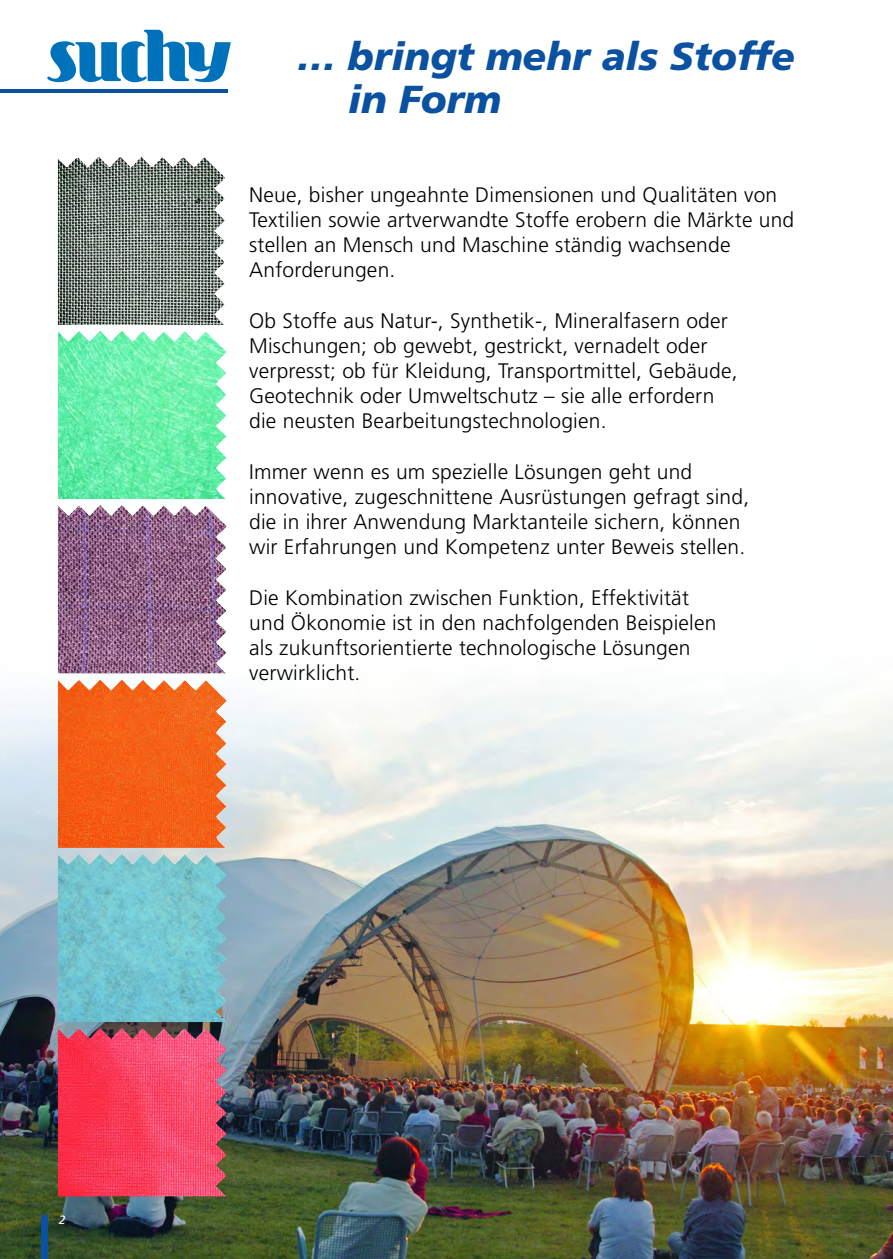
<style>
.page{position:relative;width:893px;height:1259px;background:#fff}
.page>*{position:absolute;margin:0;border:0;box-sizing:border-box;transform-origin:0 0}
.t1{font:italic 900 39px/42px "Frutiger";color:#0a51a1}
.t2{font:300 21px/25.2px "Frutiger";letter-spacing:.01em;color:#000}
.t3{font:italic 12px "Frutiger";color:#fff}
</style>
<div class="page">
<img style="left:0;top:29px;width:892px;height:1230px">
<h1 class="t1" style="left:348px;top:39px;width:448px;text-indent:-51px">… bringt mehr als Stoffe in Form</h1>
<p class="t2" style="left:249px;top:183px;width:546px">Neue, bisher ungeahnte Dimensionen und Qualitäten von Textilien sowie artverwandte Stoffe erobern die Märkte und stellen an Mensch und Maschine ständig wachsende Anforderungen.</p>
<p class="t2" style="left:249px;top:309px;width:490px">Ob Stoffe aus Natur-, Synthetik-, Mineralfasern oder Mischungen; ob gewebt, gestrickt, vernadelt oder verpresst; ob für Kleidung, Transportmittel, Gebäude, Geotechnik oder Umweltschutz – sie alle erfordern die neusten Bearbeitungstechnologien.</p>
<p class="t2" style="left:249px;top:460px;width:501px">Immer wenn es um spezielle Lösungen geht und innovative, zugeschnittene Ausrüstungen gefragt sind, die in ihrer Anwendung Marktanteile sichern, können wir Erfahrungen und Kompetenz unter Beweis stellen.</p>
<p class="t2" style="left:249px;top:586px;width:469px">Die Kombination zwischen Funktion, Effektivität und Ökonomie ist in den nachfolgenden Beispielen als zukunftsorientierte technologische Lösungen verwirklicht.</p>
<p class="t3" style="left:59px;top:1215px;width:8px">2</p>
</div>
